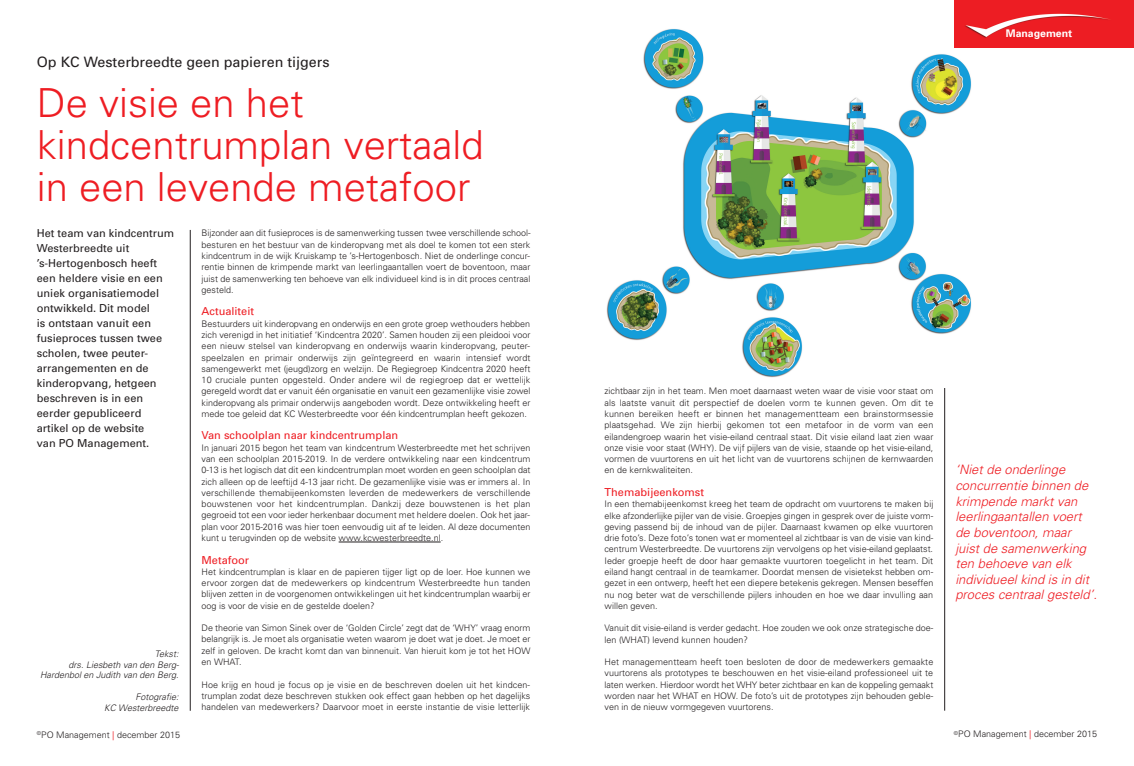
<style>
.page{position:relative;width:1134px;height:766px;background:#fff}
.page>*{position:absolute;margin:0;border:0;box-sizing:border-box;transform-origin:0 0}
.t1{font:300 40px/42px "Univers";color:#ee1d23}
.t2{font:14.3px "Univers";color:#231f20}
.t3{font:italic 300 13px/15.6px "Univers";color:#ee1d23}
.t4{font:11px/15px "Univers";color:#231f20}
.t5{font:11px "Univers";color:#ee1d23}
.t6{font:700 10.5px "Univers";color:#fff}
.t7{font:300 9px/11.3px "Univers";color:#231f20;text-align:justify}
.t8{font:italic 300 9px/10.8px "Univers";color:#231f20;text-align:right}
.s1{font-weight:400;color:#ee1d23}
</style>
<div class="page">
<img style="left:607px;top:29px;width:364px;height:348px">
<hr style="left:944px;top:388px;width:1px;height:322px;background:#231f20">
<img style="left:954px;top:0;width:180px;height:47px">
<hr style="left:190px;top:230px;width:1px;height:480px;background:#231f20">
<hr style="left:339px;top:541px;width:102px;height:1px;background:#231f20">
<h2 class="t2" style="left:37px;top:57px;width:294px">Op KC Westerbreedte geen papieren tijgers</h2>
<h1 class="t1" style="left:37px;top:85px;width:448px">De visie en het kindcentrumplan vertaald in een levende metafoor</h1>
<p class="t4" style="left:37px;top:226px;width:139px">Het team van kindcentrum<br>Westerbreedte uit ’s-Hertogenbosch heeft een heldere visie en een uniek organisatiemodel ontwikkeld. Dit model<br>is ontstaan vanuit een fusieproces tussen twee scholen, twee peuter&shy;arrangementen en de kinderopvang, hetgeen beschreven is in een eerder gepubliceerd artikel op de website<br>van PO Management.</p>
<p class="t8" style="left:40px;top:649px;width:140px">Tekst:<br>drs. Liesbeth van den Berg-<br>Hardenbol en Judith van den Berg.</p>
<p class="t8" style="left:104px;top:692px;width:76px">Fotografie:<br>KC Westerbreedte</p>
<p class="t7" style="left:37px;top:729px;width:145px"><sup>©</sup>PO Management <span class="s1">|</span> december 2015</p>
<p class="t7" style="left:202px;top:228px;width:330px">Bijzonder aan dit fusieproces is de samenwerking tussen twee verschillende school&shy;besturen en het bestuur van de kinderopvang met als doel te komen tot een sterk kindcentrum in de wijk Kruiskamp te ’s-Hertogenbosch. Niet de onderlinge concur&shy;rentie binnen de krimpende markt van leerlingaantallen voert de boventoon, maar juist de samenwerking ten behoeve van elk individueel kind is in dit proces centraal gesteld.</p>
<p class="t5" style="left:202px;top:307px;width:54px">Actualiteit</p>
<p class="t7" style="left:202px;top:318px;width:330px">Bestuurders uit kinderopvang en onderwijs en een grote groep wethouders hebben zich verenigd in het initiatief ‘Kindcentra 2020’. Samen houden zij een pleidooi voor een nieuw stelsel van kinderopvang en onderwijs waarin kinderopvang, peuter&shy;speelzalen en primair onderwijs zijn geïntegreerd en waarin intensief wordt samengewerkt met (jeugd)zorg en welzijn. De Regiegroep Kindcentra 2020 heeft 10 cruciale punten opgesteld. Onder andere wil de regiegroep dat er wettelijk geregeld wordt dat er vanuit één organisatie en vanuit een gezamenlijke visie zowel kinderopvang als primair onderwijs aangeboden wordt. Deze ontwikkeling heeft er mede toe geleid dat KC Westerbreedte voor één kindcentrumplan heeft gekozen.</p>
<p class="t5" style="left:202px;top:431px;width:198px">Van schoolplan naar kindcentrumplan</p>
<p class="t7" style="left:202px;top:442px;width:330px">In januari 2015 begon het team van kindcentrum Westerbreedte met het schrijven van een schoolplan 2015-2019. In de verdere ontwikkeling naar een kindcentrum 0-13 is het logisch dat dit een kindcentrumplan moet worden en geen schoolplan dat zich alleen op de leeftijd 4-13 jaar richt. De gezamenlijke visie was er immers al. In verschillende themabijeenkomsten leverden de medewerkers de verschillende bouwstenen voor het kindcentrumplan. Dankzij deze bouwstenen is het plan gegroeid tot een voor ieder herkenbaar document met heldere doelen. Ook het jaar&shy;plan voor 2015-2016 was hier toen eenvoudig uit af te leiden. Al deze documenten kunt u terugvinden op de website www.kcwesterbreedte.nl.</p>
<p class="t5" style="left:202px;top:555px;width:49px">Metafoor</p>
<p class="t7" style="left:202px;top:566px;width:330px">Het kindcentrumplan is klaar en de papieren tijger ligt op de loer. Hoe kunnen we ervoor zorgen dat de medewerkers op kindcentrum Westerbreedte hun tanden blijven zetten in de voorgenomen ontwikkelingen uit het kindcentrumplan waarbij er oog is voor de visie en de gestelde doelen?</p>
<p class="t7" style="left:202px;top:623px;width:330px">De theorie van Simon Sinek over de ‘Golden Circle’ zegt dat de ‘WHY’ vraag enorm belangrijk is. Je moet als organisatie weten waarom je doet wat je doet. Je moet er zelf in geloven. De kracht komt dan van binnenuit. Van hieruit kom je tot het HOW en WHAT.</p>
<p class="t7" style="left:202px;top:679px;width:330px">Hoe krijg en houd je focus op je visie en de beschreven doelen uit het kindcen&shy;trumplan zodat deze beschreven stukken ook effect gaan hebben op het dagelijks handelen van medewerkers? Daarvoor moet in eerste instantie de visie letterlijk</p>
<p class="t6" style="left:1006px;top:30px;width:68px">Management</p>
<p class="t7" style="left:604px;top:386px;width:330px">zichtbaar zijn in het team. Men moet daarnaast weten waar de visie voor staat om als laatste vanuit dit perspectief de doelen vorm te kunnen geven. Om dit te kunnen bereiken heeft er binnen het managementteam een brainstormsessie plaatsgehad. We zijn hierbij gekomen tot een metafoor in de vorm van een eilandengroep waarin het visie-eiland centraal staat. Dit visie eiland laat zien waar onze visie voor staat (WHY). De vijf pijlers van de visie, staande op het visie-eiland, vormen de vuurtorens en uit het licht van de vuurtorens schijnen de kernwaarden en de kernkwaliteiten.</p>
<p class="t5" style="left:604px;top:488px;width:101px">Themabijeenkomst</p>
<p class="t7" style="left:604px;top:499px;width:330px">In een themabijeenkomst kreeg het team de opdracht om vuurtorens te maken bij elke afzonderlijke pijler van de visie. Groepjes gingen in gesprek over de juiste vorm&shy;geving passend bij de inhoud van de pijler. Daarnaast kwamen op elke vuurtoren drie foto’s. Deze foto’s tonen wat er momenteel al zichtbaar is van de visie van kind&shy;centrum Westerbreedte. De vuurtorens zijn vervolgens op het visie-eiland geplaatst.<br>Ieder groepje heeft de door haar gemaakte vuurtoren toegelicht in het team. Dit eiland hangt centraal in de teamkamer. Doordat mensen de visietekst hebben om&shy;gezet in een ontwerp, heeft het een diepere betekenis gekregen. Mensen beseffen nu nog beter wat de verschillende pijlers inhouden en hoe we daar invulling aan willen geven.</p>
<p class="t7" style="left:604px;top:623px;width:330px">Vanuit dit visie-eiland is verder gedacht. Hoe zouden we ook onze strategische doe&shy;len (WHAT) levend kunnen houden?</p>
<p class="t7" style="left:604px;top:657px;width:330px">Het managementteam heeft toen besloten de door de medewerkers gemaakte vuurtorens als prototypes te beschouwen en het visie-eiland professioneel uit te laten werken. Hierdoor wordt het WHY beter zichtbaar en kan de koppeling gemaakt worden naar het WHAT en HOW. De foto’s uit de prototypes zijn behouden geble&shy;ven in de nieuw vormgegeven vuurtorens.</p>
<h3 class="t3" style="left:955px;top:463px;width:143px">‘Niet de onderlinge concurrentie binnen de krimpende markt van leerlingaantallen voert de boventoon, maar juist de samenwerking ten behoeve van elk individueel kind is in dit proces centraal gesteld’.</h3>
<p class="t7" style="left:954px;top:728px;width:145px"><sup>©</sup>PO Management <span class="s1">|</span> december 2015</p>
</div>
